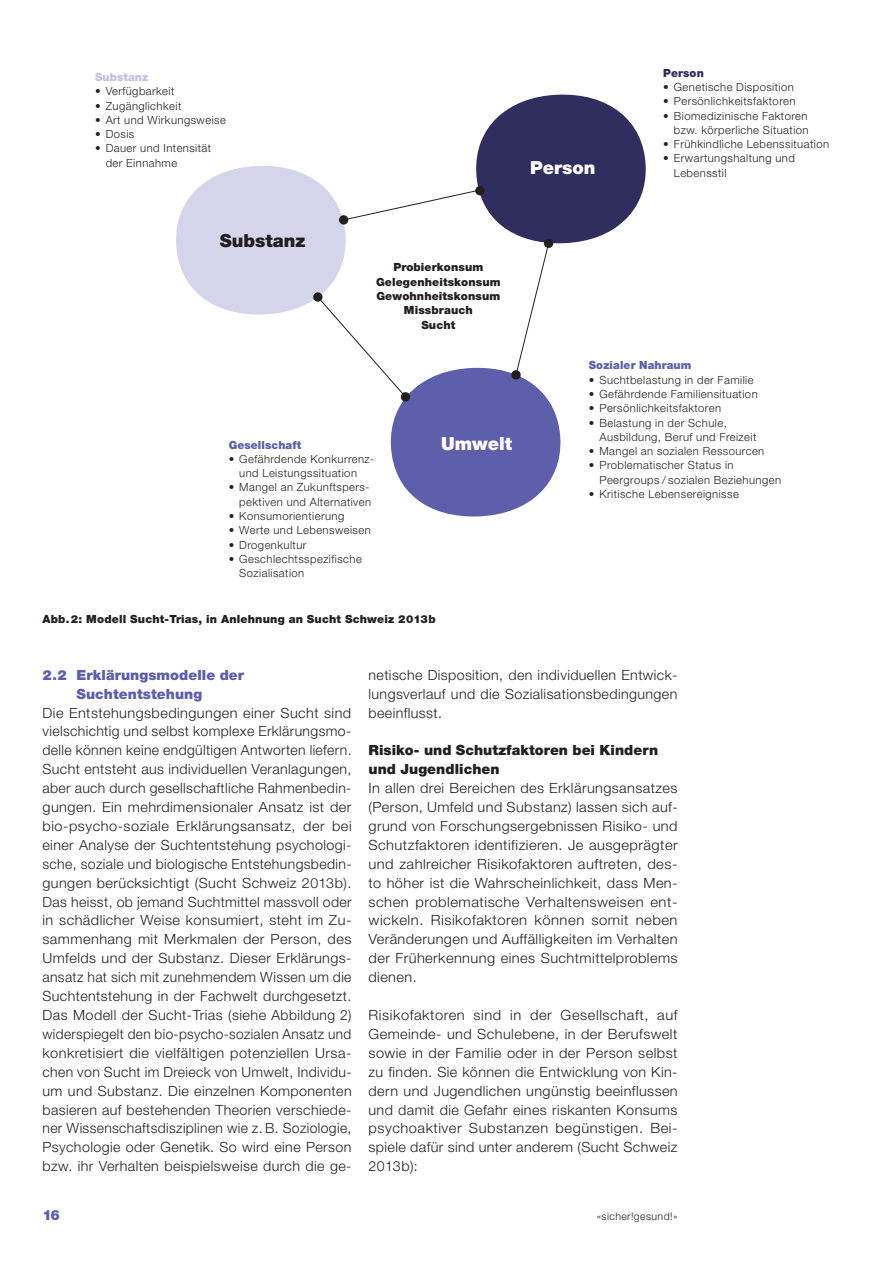
<style>
.page{position:relative;width:893px;height:1263px;background:#fff}
.page>*{position:absolute;margin:0;border:0;box-sizing:border-box;transform-origin:0 0}
.t1{font:900 18px "Helvetica Neue LT Std";color:#fff}
.t2{font:900 18px "Helvetica Neue LT Std";color:#231f20}
.t3{font:300 14.1px/18.9px "Helvetica Neue LT Std";letter-spacing:.03em;color:#231f20;text-align:justify}
.t4{font:300 14.1px/18.9px "Helvetica Neue LT Std";letter-spacing:.03em;color:#231f20;text-align:justify;scale:1.04 1}
.t5{font:900 14.1px/18.9px "Helvetica Neue LT Std";letter-spacing:.005em;color:#231f20}
.t6{font:900 14.1px/18.9px "Helvetica Neue LT Std";letter-spacing:.005em;color:#5d5faa;text-align:center}
.t7{font:300 13.8px "Helvetica Neue LT Std";color:#231f20}
.t8{font:300 11.25px/14.2px "Helvetica Neue LT Std";letter-spacing:.04em;color:#231f20}
.t9{font:900 11.25px/14.2px "Helvetica Neue LT Std";letter-spacing:.01em;color:#231f20;text-align:center}
.t10{font:900 11.25px "Helvetica Neue LT Std";letter-spacing:.01em;color:#5d5faa}
.t11{font:900 11.25px "Helvetica Neue LT Std";letter-spacing:.01em;color:#c3c1e0}
.t12{font:900 11.25px "Helvetica Neue LT Std";letter-spacing:.01em;color:#302d5f}
.t13{font:300 10.5px "Helvetica Neue LT Std";letter-spacing:.04em;color:#231f20}
.s1{font-size:10.95px}
.s2{font-size:13.8px}
.s3{font-size:14.1px}
</style>
<div class="page">
<svg style="left:176px;top:94px;width:470px;height:423px"></svg>
<p class="t11" style="left:95px;top:70px;width:55px">Substanz</p>
<p class="t8" style="left:95px;top:84px;width:81px">• Verfügbarkeit</p>
<p class="t8" style="left:95px;top:98px;width:88px">• Zugänglichkeit</p>
<p class="t8" style="left:95px;top:112px;width:132px">• Art und Wirkungsweise</p>
<p class="t8" style="left:95px;top:127px;width:41px">• Dosis</p>
<p class="t8" style="left:106px;top:141px;width:107px;text-indent:-11px">• Dauer und Intensität der Einnahme</p>
<p class="t1" style="left:530px;top:157px;width:67px">Person</p>
<p class="t12" style="left:663px;top:66px;width:42px">Person</p>
<p class="t8" style="left:663px;top:80px;width:132px">• Genetische Disposition</p>
<p class="t8" style="left:663px;top:94px;width:134px">• Persönlichkeitsfaktoren</p>
<p class="t8" style="left:663px;top:108px;width:147px;text-align:right">• Biomedizinische Faktoren bzw. körperliche Situation</p>
<p class="t8" style="left:663px;top:137px;width:167px">• Frühkindliche Lebenssituation</p>
<p class="t8" style="left:674px;top:151px;width:123px;text-indent:-11px">• Erwartungshaltung und<br>Lebensstil</p>
<p class="t2" style="left:220px;top:229px;width:87px">Substanz</p>
<p class="t9" style="left:376px;top:260px;width:126px">Probierkonsum<br>Gelegenheitskonsum<br>Gewohnheitskonsum<br>Missbrauch<br>Sucht</p>
<p class="t10" style="left:229px;top:438px;width:74px">Gesellschaft</p>
<p class="t1" style="left:441px;top:432px;width:72px">Umwelt</p>
<p class="t8" style="left:239px;top:452px;width:137px;text-indent:-11px">• Gefährdende Konkurrenz&shy;und Leistungssituation</p>
<p class="t8" style="left:229px;top:480px;width:144px;text-align:right">• Mangel an Zukunftspers&shy;pektiven und Alternativen</p>
<p class="t8" style="left:229px;top:509px;width:117px">• Konsumorientierung</p>
<p class="t8" style="left:229px;top:523px;width:144px">• Werte und Lebensweisen</p>
<p class="t8" style="left:229px;top:537px;width:79px">• Drogenkultur</p>
<p class="t8" style="left:239px;top:551px;width:124px;text-indent:-11px">• Geschlechtsspezifische<br>Sozialisation</p>
<p class="t9" style="left:43px;top:611px;width:395px">Abb. <span class="s1">2</span>: Modell Sucht-Trias, in Anlehnung an Sucht Schweiz <span class="s1">2013</span>b</p>
<p class="t10" style="left:589px;top:359px;width:104px">Sozialer Nahraum</p>
<p class="t8" style="left:589px;top:372px;width:166px">• Suchtbelastung in der Familie</p>
<p class="t8" style="left:589px;top:387px;width:170px">• Gefährdende Familiensituation</p>
<p class="t8" style="left:589px;top:401px;width:134px">• Persönlichkeitsfaktoren</p>
<p class="t8" style="left:599px;top:415px;width:158px;text-indent:-11px">• Belastung in der Schule,<br>Ausbildung, Beruf und Freizeit</p>
<p class="t8" style="left:589px;top:444px;width:177px">• Mangel an sozialen Ressourcen</p>
<p class="t8" style="left:599px;top:458px;width:183px;text-indent:-11px">• Problematischer Status in<br>Peergroups / sozialen Beziehungen</p>
<p class="t8" style="left:589px;top:486px;width:151px">• Kritische Lebensereignisse</p>
<p class="t6" style="left:43px;top:665px;width:203px"><span class="s2">2.2</span> Erklärungsmodelle der<br>Suchtentstehung</p>
<p class="t3" style="left:43px;top:703px;width:311px">Die Entstehungsbedingungen einer Sucht sind vielschichtig und selbst komplexe Erklärungsmo&shy;delle können keine endgültigen Antworten liefern.<br>Sucht entsteht aus individuellen Veranlagungen, aber auch durch gesellschaftliche Rahmenbedin&shy;gungen. Ein mehrdimensionaler Ansatz ist der bio-psycho-soziale Erklärungsansatz, der bei einer Analyse der Suchtentstehung psychologi&shy;sche, soziale und biologische Entstehungsbedin&shy;gungen berücksichtigt (Sucht Schweiz <span class="s2">2013</span>b).<br>Das heisst, ob jemand Suchtmittel massvoll oder in schädlicher Weise konsumiert, steht im Zu&shy;sammenhang mit Merkmalen der Person, des Umfelds und der Substanz. Dieser Erklärungs&shy;ansatz hat sich mit zunehmendem Wissen um die Suchtentstehung in der Fachwelt durchgesetzt.<br>Das Modell der Sucht-Trias (siehe Abbildung <span class="s2">2</span>) widerspiegelt den bio-psycho-sozialen Ansatz und konkretisiert die vielfältigen potenziellen Ursa&shy;chen von Sucht im Dreieck von Umwelt, Individu&shy;um und Substanz. Die einzelnen Komponenten basieren auf bestehenden Theorien verschiede&shy;ner Wissenschaftsdisziplinen wie z. B. Soziologie, Psychologie oder Genetik. So wird eine Person bzw. ihr Verhalten beispielsweise durch die ge-</p>
<p class="t3" style="left:369px;top:665px;width:310px">netische Disposition, den individuellen Entwick&shy;lungsverlauf und die Sozialisationsbedingungen beeinflusst.</p>
<p class="t5" style="left:369px;top:741px;width:291px">Risiko- und Schutzfaktoren bei Kindern und Jugendlichen</p>
<p class="t3" style="left:369px;top:778px;width:311px">In allen drei Bereichen des Erklärungsansatzes (Person, Umfeld und Substanz) lassen sich auf&shy;grund von Forschungsergebnissen Risiko- und Schutzfaktoren identifizieren. Je ausgeprägter und zahlreicher Risikofaktoren auftreten, des&shy;to höher ist die Wahrscheinlichkeit, dass Men&shy;schen problematische Verhaltensweisen ent&shy;wickeln. Risikofaktoren können somit neben Veränderungen und Auffälligkeiten im Verhalten der Früherkennung eines Suchtmittelproblems dienen.</p>
<p class="t4" style="left:369px;top:1005px;width:299px">Risikofaktoren sind in der Gesellschaft, auf Gemeinde- und Schulebene, in der Berufswelt sowie in der Familie oder in der Person selbst zu finden. Sie können die Entwicklung von Kin&shy;dern und Jugendlichen ungünstig beeinflussen und damit die Gefahr eines riskanten Konsums psychoaktiver Substanzen begünstigen. Bei&shy;spiele dafür sind unter anderem (Sucht Schweiz</p>
<p class="t7" style="left:369px;top:1158px;width:51px">2013<span class="s3">b):</span></p>
<p class="t6" style="left:43px;top:1206px;width:19px">16</p>
<p class="t13" style="left:597px;top:1210px;width:82px">«sicher!gesund!»</p>
</div>
